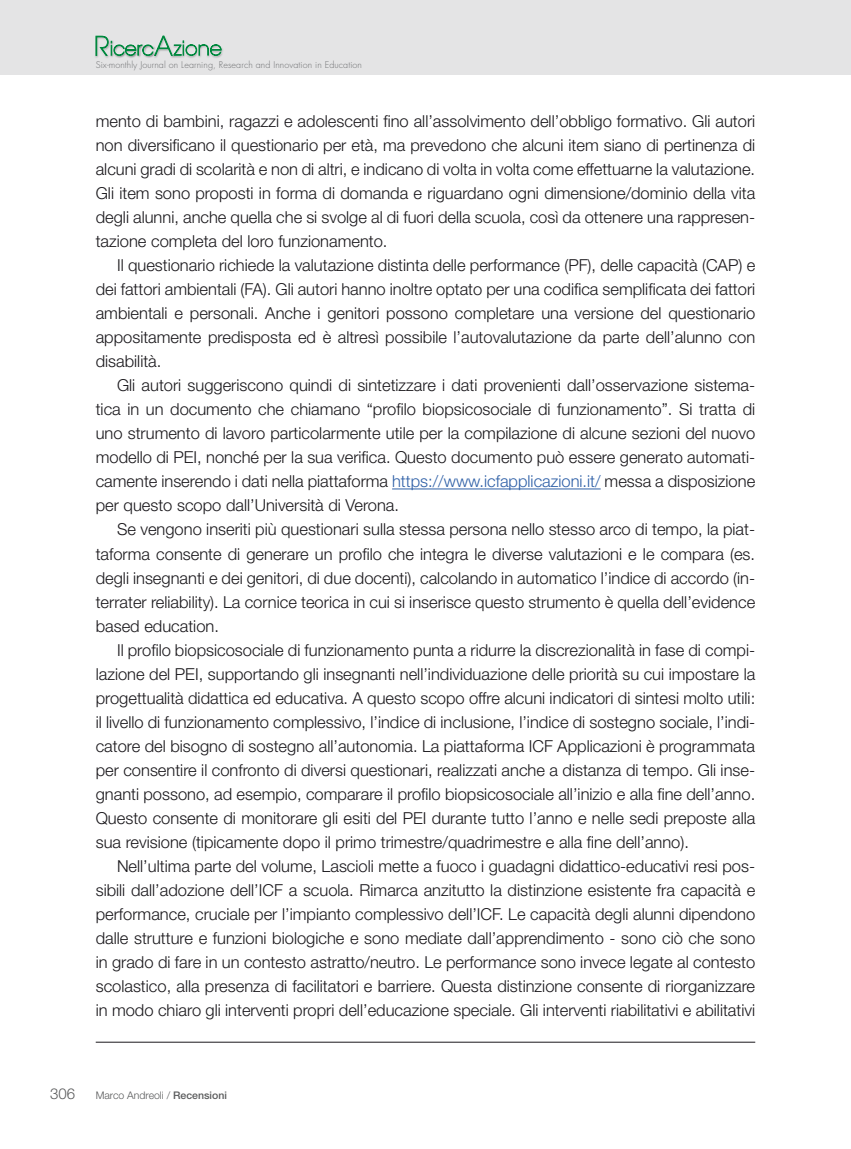
<style>
.page{position:relative;width:851px;height:1149px;background:#fff}
.page>*{position:absolute;margin:0;border:0;box-sizing:border-box;transform-origin:0 0}
.t1{font:300 16.5px/24px "Helvetica Neue LT";color:#1a181c;text-align:justify}
.t2{font:300 15px "Helvetica Neue CE";color:#595a5b}
.t3{font:300 10.5px "Helvetica Neue CE";color:#595a5b}
.t4{font:300 9px "Futura";letter-spacing:.01em;color:#707173}
.s1{color:#2f60a7}
.s2{font-weight:500}
</style>
<div class="page">
<hr style="left:96px;top:1041px;width:659px;height:1px;background:#1a181c">
<div style="left:829px;top:0;width:21px;height:74px;background:#e4e4e5"></div>
<div style="left:0;top:0;width:829px;height:74px;background:#e4e4e5"></div>
<div style="left:94px;top:35px;width:17px;height:24px;background:#1a181c;opacity:.3"></div>
<div style="left:109px;top:40px;width:47px;height:19px;background:#1a181c;opacity:.5"></div>
<div style="left:152px;top:35px;width:23px;height:24px;background:#1a181c;opacity:.3"></div>
<div style="left:171px;top:38px;width:52px;height:19px;background:#fff;opacity:.3"></div>
<div style="left:172px;top:39px;width:52px;height:20px;background:#1a181c;opacity:.3"></div>
<svg style="left:95px;top:36px;width:126px;height:20px"></svg>
<hr style="left:392px;top:488px;width:208px;height:1px;background:#2f60a7">
<p class="t4" style="left:96px;top:60px;width:268px">Six-monthly Journal on Learning, Research and Innovation in Education</p>
<p class="t1" style="left:96px;top:109px;width:661px">mento di bambini, ragazzi e adolescenti fino all’assolvimento dell’obbligo formativo. Gli autori non diversificano il questionario per età, ma prevedono che alcuni item siano di pertinenza di alcuni gradi di scolarità e non di altri, e indicano di volta in volta come effettuarne la valutazione.<br>Gli item sono proposti in forma di domanda e riguardano ogni dimensione/dominio della vita degli alunni, anche quella che si svolge al di fuori della scuola, così da ottenere una rappresen&shy;tazione completa del loro funzionamento.</p>
<p class="t1" style="left:96px;top:253px;width:661px;text-indent:21px">Il questionario richiede la valutazione distinta delle performance (PF), delle capacità (CAP) e dei fattori ambientali (FA). Gli autori hanno inoltre optato per una codifica semplificata dei fattori ambientali e personali. Anche i genitori possono completare una versione del questionario appositamente predisposta ed è altresì possibile l’autovalutazione da parte dell’alunno con disabilità.</p>
<p class="t1" style="left:96px;top:373px;width:661px;text-indent:21px">Gli autori suggeriscono quindi di sintetizzare i dati provenienti dall’osservazione sistema&shy;tica in un documento che chiamano “profilo biopsicosociale di funzionamento”. Si tratta di uno strumento di lavoro particolarmente utile per la compilazione di alcune sezioni del nuovo modello di PEI, nonché per la sua verifica. Questo documento può essere generato automati&shy;camente inserendo i dati nella piattaforma <span class="s1">https://www.icfapplicazioni.it/</span> messa a disposizione per questo scopo dall’Università di Verona.</p>
<p class="t1" style="left:96px;top:517px;width:661px;text-indent:21px">Se vengono inseriti più questionari sulla stessa persona nello stesso arco di tempo, la piat&shy;taforma consente di generare un profilo che integra le diverse valutazioni e le compara (es. degli insegnanti e dei genitori, di due docenti), calcolando in automatico l’indice di accordo (in&shy;terrater reliability). La cornice teorica in cui si inserisce questo strumento è quella dell’evidence based education.</p>
<p class="t1" style="left:96px;top:637px;width:661px;text-indent:21px">Il profilo biopsicosociale di funzionamento punta a ridurre la discrezionalità in fase di compi&shy;lazione del PEI, supportando gli insegnanti nell’individuazione delle priorità su cui impostare la progettualità didattica ed educativa. A questo scopo offre alcuni indicatori di sintesi molto utili: il livello di funzionamento complessivo, l’indice di inclusione, l’indice di sostegno sociale, l’indi&shy;catore del bisogno di sostegno all’autonomia. La piattaforma ICF Applicazioni è programmata per consentire il confronto di diversi questionari, realizzati anche a distanza di tempo. Gli inse&shy;gnanti possono, ad esempio, comparare il profilo biopsicosociale all’inizio e alla fine dell’anno.<br>Questo consente di monitorare gli esiti del PEI durante tutto l’anno e nelle sedi preposte alla sua revisione (tipicamente dopo il primo trimestre/quadrimestre e alla fine dell’anno).</p>
<p class="t1" style="left:96px;top:853px;width:661px;text-indent:21px">Nell’ultima parte del volume, Lascioli mette a fuoco i guadagni didattico-educativi resi pos&shy;sibili dall’adozione dell’ICF a scuola. Rimarca anzitutto la distinzione esistente fra capacità e performance, cruciale per l’impianto complessivo dell’ICF. Le capacità degli alunni dipendono dalle strutture e funzioni biologiche e sono mediate dall’apprendimento - sono ciò che sono in grado di fare in un contesto astratto/neutro. Le performance sono invece legate al contesto scolastico, alla presenza di facilitatori e barriere. Questa distinzione consente di riorganizzare in modo chiaro gli interventi propri dell’educazione speciale. Gli interventi riabilitativi e abilitativi</p>
<p class="t2" style="left:50px;top:1084px;width:27px">306</p>
<p class="t3" style="left:96px;top:1088px;width:133px">Marco Andreoli / <span class="s2">Recensioni</span></p>
</div>
